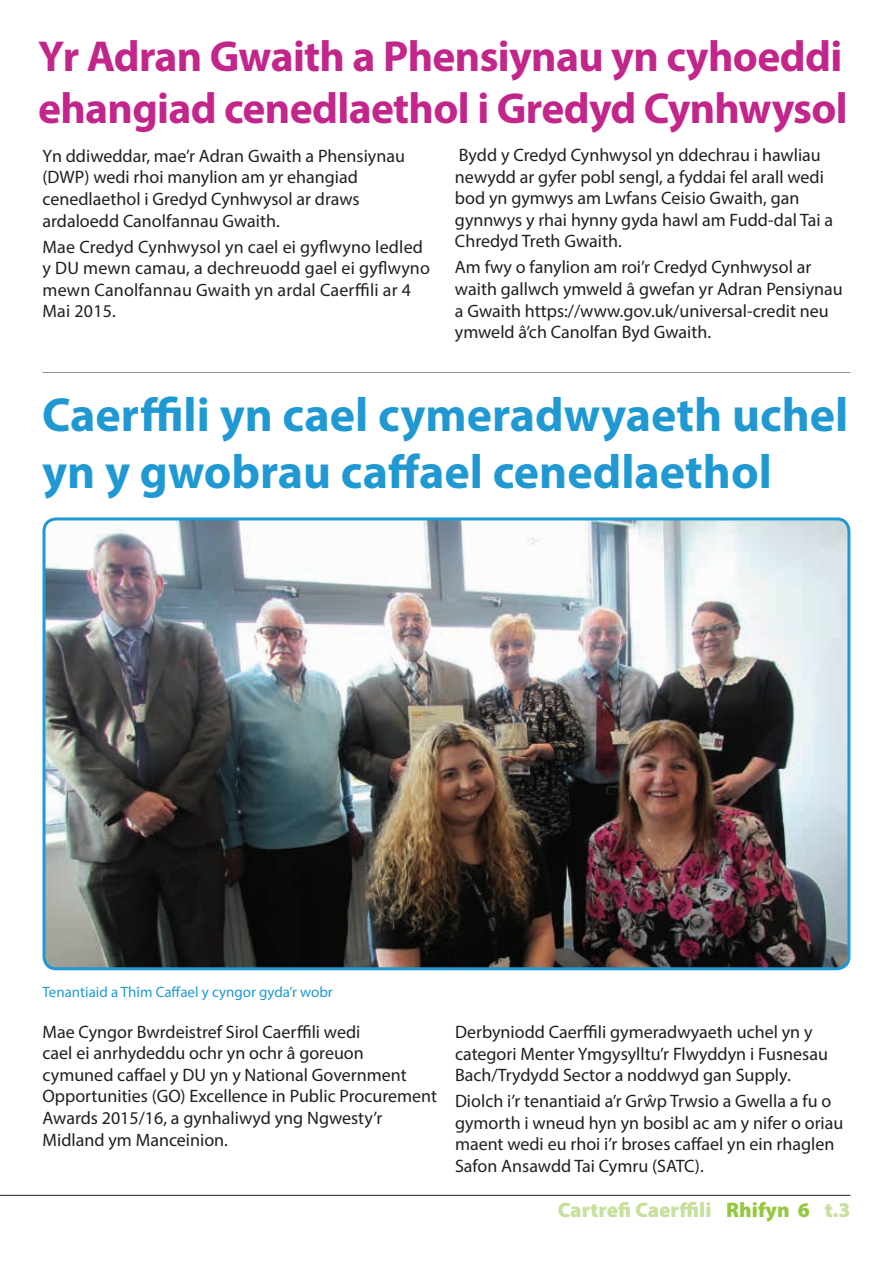
<style>
.page{position:relative;width:893px;height:1263px;background:#fff}
.page>*{position:absolute;margin:0;border:0;box-sizing:border-box;transform-origin:0 0}
.t1{font:700 48px/57.6px "Myriad Pro";color:#2099d3}
.t2{font:700 43.5px/52.2px "Myriad Pro";letter-spacing:-.015em;color:#c2268b}
.t3{font:900 21px "Myriad Pro";color:#c8e09d}
.t4{font:18px/21.6px "Myriad Pro";color:#231f20}
.t5{font:15px "Myriad Pro";color:#2099d3}
.s1{color:#95c841}
</style>
<div class="page">
<hr style="left:0;top:1195px;width:850px;height:1px;background:#231f20">
<hr style="left:43px;top:372px;width:807px;height:1px;background:#939598">
<img style="left:44px;top:520px;width:805px;height:449px">
<div style="left:43px;top:517px;width:807px;height:453px;border:3px solid #2099d3;border-radius:12px"></div>
<h2 class="t2" style="left:38px;top:28px;width:811px">Yr Adran Gwaith a Phensiynau yn cyhoeddi ehangiad cenedlaethol i Gredyd Cynhwysol</h2>
<p class="t4" style="left:43px;top:145px;width:364px">Yn ddiweddar, mae’r Adran Gwaith a Phensiynau (DWP) wedi rhoi manylion am yr ehangiad cenedlaethol i Gredyd Cynhwysol ar draws ardaloedd Canolfannau Gwaith.</p>
<p class="t4" style="left:43px;top:235px;width:389px">Mae Credyd Cynhwysol yn cael ei gyflwyno ledled y DU mewn camau, a dechreuodd gael ei gyflwyno mewn Canolfannau Gwaith yn ardal Caerffili ar 4<br>Mai 2015.</p>
<p class="t4" style="left:455px;top:144px;width:380px">Bydd y Credyd Cynhwysol yn ddechrau i hawliau newydd ar gyfer pobl sengl, a fyddai fel arall wedi bod yn gymwys am Lwfans Ceisio Gwaith, gan gynnwys y rhai hynny gyda hawl am Fudd-dal Tai a Chredyd Treth Gwaith.</p>
<p class="t4" style="left:455px;top:256px;width:389px">Am fwy o fanylion am roi’r Credyd Cynhwysol ar waith gallwch ymweld â gwefan yr Adran Pensiynau a Gwaith https://www.gov.uk/universal-credit neu ymweld â’ch Canolfan Byd Gwaith.</p>
<h1 class="t1" style="left:42px;top:384px;width:808px">Caerffili yn cael cymeradwyaeth uchel yn y gwobrau caffael cenedlaethol</h1>
<p class="t5" style="left:43px;top:983px;width:292px">Tenantiaid a Thîm Caffael y cyngor gyda’r wobr</p>
<p class="t4" style="left:43px;top:1020px;width:396px">Mae Cyngor Bwrdeistref Sirol Caerffili wedi<br>cael ei anrhydeddu ochr yn ochr â goreuon cymuned caffael y DU yn y National Government Opportunities (GO) Excellence in Public Procurement Awards 2015/16, a gynhaliwyd yng Ngwesty’r Midland ym Manceinion.</p>
<p class="t4" style="left:455px;top:1021px;width:374px">Derbyniodd Caerffili gymeradwyaeth uchel yn y categori Menter Ymgysylltu’r Flwyddyn i Fusnesau<br>Bach/Trydydd Sector a noddwyd gan Supply.</p>
<p class="t4" style="left:455px;top:1090px;width:390px">Diolch i’r tenantiaid a’r Grŵp Trwsio a Gwella a fu o gymorth i wneud hyn yn bosibl ac am y nifer o oriau maent wedi eu rhoi i’r broses caffael yn ein rhaglen Safon Ansawdd Tai Cymru (SATC).</p>
<p class="t3" style="left:558px;top:1196px;width:294px">Cartrefi Caerffili <span class="s1">Rhifyn 6</span> t.3</p>
</div>
